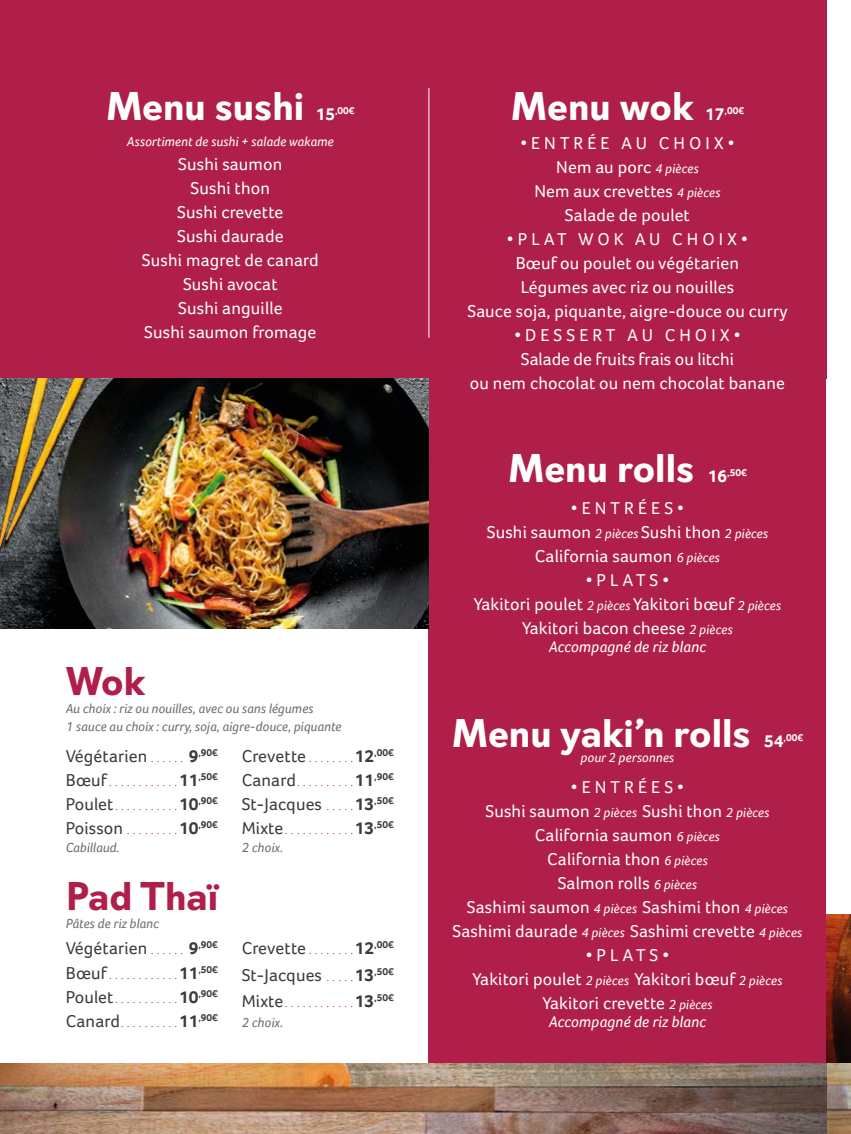
<style>
.page{position:relative;width:851px;height:1134px;background:#fff}
.page>*{position:absolute;margin:0;border:0;box-sizing:border-box;transform-origin:0 0}
.t1{font:700 40px "Davis Sans";color:#fff}
.t2{font:700 40px "Davis Sans";color:#af1f4a}
.t3{font:17.6px/24px "Foco";letter-spacing:.01em;color:#fff;text-align:center}
.t4{font:17.6px/26.2px "Foco";letter-spacing:.01em;color:#3c3c3b}
.t5{font:italic 16px "Foco";color:#fff}
.t6{font:italic 13.6px/18px "Foco";color:#706f6f}
.t7{font:italic 13.6px "Foco";color:#fff}
.t8{font:700 10.4px "Foco";color:#fff}
.t9{font:9.6px "Foco";color:#af1f4a}
.s1{font-size:17.6px}
.s2{font-size:9.6px;color:#af1f4a}
.s3{font-weight:700}
.s4{font-size:17.6px;color:#3c3c3b}
.s5{font-weight:700;font-size:17.6px;color:#3c3c3b}
.s6{font-style:italic;font-size:13.6px}
</style>
<div class="page">
<div style="left:429px;top:0;width:396px;height:1064px;background:#af1f4a"></div>
<div style="left:0;top:0;width:825px;height:378px;background:#af1f4a"></div>
<img style="left:825px;top:915px;width:25px;height:149px">
<img style="left:0;top:378px;width:429px;height:250px">
<img style="left:0;top:1064px;width:850px;height:70px">
<hr style="left:428px;top:88px;width:1px;height:250px;background:#fff">
<h1 class="t1" style="left:106px;top:82px;width:200px">Menu sushi</h1>
<p class="t8" style="left:316px;top:104px;width:40px"><span class="s1">15</span>,00€</p>
<p class="t7" style="left:127px;top:132px;width:208px">Assortiment de sushi + salade wakame</p>
<p class="t3" style="left:142px;top:152px;width:178px">Sushi saumon<br>Sushi thon<br>Sushi crevette<br>Sushi daurade<br>Sushi magret de canard<br>Sushi avocat<br>Sushi anguille<br>Sushi saumon fromage</p>
<h1 class="t2" style="left:66px;top:657px;width:81px">Wok</h1>
<p class="t6" style="left:66px;top:699px;width:277px">Au choix : riz ou nouilles, avec ou sans légumes<br>1 sauce au choix : curry, soja, aigre-douce, piquante</p>
<p class="t4" style="left:66px;top:743px;width:154px">Végétarien <span class="s2">. . . . . .</span> <span class="s3">9</span><sup>,90€</sup></p>
<p class="t9" style="left:66px;top:777px;width:154px"><span class="s4">Bœuf</span> . . . . . . . . . . . . <span class="s5">11</span><sup>,50€</sup></p>
<p class="t9" style="left:66px;top:801px;width:154px"><span class="s4">Poulet</span> . . . . . . . . . . . <span class="s5">10</span><sup>,90€</sup></p>
<p class="t9" style="left:66px;top:825px;width:154px"><span class="s4">Poisson</span> . . . . . . . . . <span class="s5">10</span><sup>,90€</sup></p>
<p class="t6" style="left:66px;top:838px;width:55px">Cabillaud.</p>
<p class="t4" style="left:242px;top:743px;width:154px">Crevette <span class="s2">. . . . . . . .</span> <span class="s3">12</span><sup>,00€</sup></p>
<p class="t9" style="left:242px;top:777px;width:154px"><span class="s4">Canard</span> . . . . . . . . . . <span class="s5">11</span><sup>,90€</sup></p>
<p class="t4" style="left:242px;top:791px;width:154px">St-Jacques <span class="s2">. . . . .</span> <span class="s3">13</span><sup>,50€</sup></p>
<p class="t9" style="left:242px;top:825px;width:154px"><span class="s4">Mixte</span> . . . . . . . . . . . . <span class="s5">13</span><sup>,50€</sup></p>
<p class="t6" style="left:242px;top:838px;width:43px">2 choix.</p>
<h1 class="t2" style="left:66px;top:872px;width:154px">Pad Thaï</h1>
<p class="t6" style="left:66px;top:914px;width:95px">Pâtes de riz blanc</p>
<p class="t4" style="left:66px;top:935px;width:154px">Végétarien <span class="s2">. . . . . .</span> <span class="s3">9</span><sup>,90€</sup></p>
<p class="t9" style="left:66px;top:970px;width:154px"><span class="s4">Bœuf</span> . . . . . . . . . . . . <span class="s5">11</span><sup>,50€</sup></p>
<p class="t9" style="left:66px;top:994px;width:154px"><span class="s4">Poulet</span> . . . . . . . . . . . <span class="s5">10</span><sup>,90€</sup></p>
<p class="t9" style="left:66px;top:1018px;width:154px"><span class="s4">Canard</span> . . . . . . . . . . <span class="s5">11</span><sup>,90€</sup></p>
<p class="t4" style="left:242px;top:935px;width:154px">Crevette <span class="s2">. . . . . . . .</span> <span class="s3">12</span><sup>,00€<br></sup>St-Jacques <span class="s2">. . . . .</span> <span class="s3">13</span><sup>,50€</sup></p>
<p class="t9" style="left:242px;top:998px;width:154px"><span class="s4">Mixte</span> . . . . . . . . . . . . <span class="s5">13</span><sup>,50€</sup></p>
<p class="t6" style="left:242px;top:1013px;width:43px">2 choix.</p>
<h1 class="t1" style="left:511px;top:82px;width:184px">Menu wok</h1>
<p class="t8" style="left:705px;top:104px;width:40px"><span class="s1">17</span>,00€</p>
<p class="t3" style="left:520px;top:131px;width:216px">•ENTRÉE AU CHOIX•<br>Nem au porc <span class="s6">4 pièces<br></span>Nem aux crevettes <span class="s6">4 pièces<br></span>Salade de poulet</p>
<p class="t3" style="left:467px;top:227px;width:322px">•PLAT WOK AU CHOIX•<br>Bœuf ou poulet ou végétarien<br>Légumes avec riz ou nouilles<br>Sauce soja, piquante, aigre-douce ou curry</p>
<p class="t3" style="left:469px;top:323px;width:317px">•DESSERT AU CHOIX•<br>Salade de fruits frais ou litchi<br>ou nem chocolat ou nem chocolat banane</p>
<h1 class="t1" style="left:508px;top:444px;width:187px">Menu rolls</h1>
<p class="t8" style="left:707px;top:465px;width:40px"><span class="s1">16</span>,50€</p>
<p class="t3" style="left:486px;top:496px;width:283px">•ENTRÉES•<br>Sushi saumon <span class="s6">2 pièces</span> Sushi thon <span class="s6">2 pièces<br></span>California saumon <span class="s6">6 pièces</span></p>
<p class="t3" style="left:473px;top:568px;width:309px">•PLATS•<br>Yakitori poulet <span class="s6">2 pièces</span> Yakitori bœuf <span class="s6">2 pièces<br></span>Yakitori bacon cheese <span class="s6">2 pièces</span></p>
<p class="t5" style="left:548px;top:636px;width:159px">Accompagné de riz blanc</p>
<h1 class="t1" style="left:452px;top:709px;width:300px">Menu yaki’n rolls</h1>
<p class="t8" style="left:764px;top:731px;width:40px"><span class="s1">54</span>,00€</p>
<p class="t7" style="left:580px;top:748px;width:95px">pour 2 personnes</p>
<p class="t3" style="left:452px;top:775px;width:351px">•ENTRÉES•<br>Sushi saumon <span class="s6">2 pièces</span> Sushi thon <span class="s6">2 pièces<br></span>California saumon <span class="s6">6 pièces<br></span>California thon <span class="s6">6 pièces<br></span>Salmon rolls <span class="s6">6 pièces<br></span>Sashimi saumon <span class="s6">4 pièces</span> Sashimi thon <span class="s6">4 pièces<br></span>Sashimi daurade <span class="s6">4 pièces</span> Sashimi crevette <span class="s6">4 pièces</span></p>
<p class="t3" style="left:472px;top:943px;width:311px">•PLATS•<br>Yakitori poulet <span class="s6">2 pièces</span> Yakitori bœuf <span class="s6">2 pièces<br></span>Yakitori crevette <span class="s6">2 pièces</span></p>
<p class="t5" style="left:548px;top:1011px;width:159px">Accompagné de riz blanc</p>
</div>
